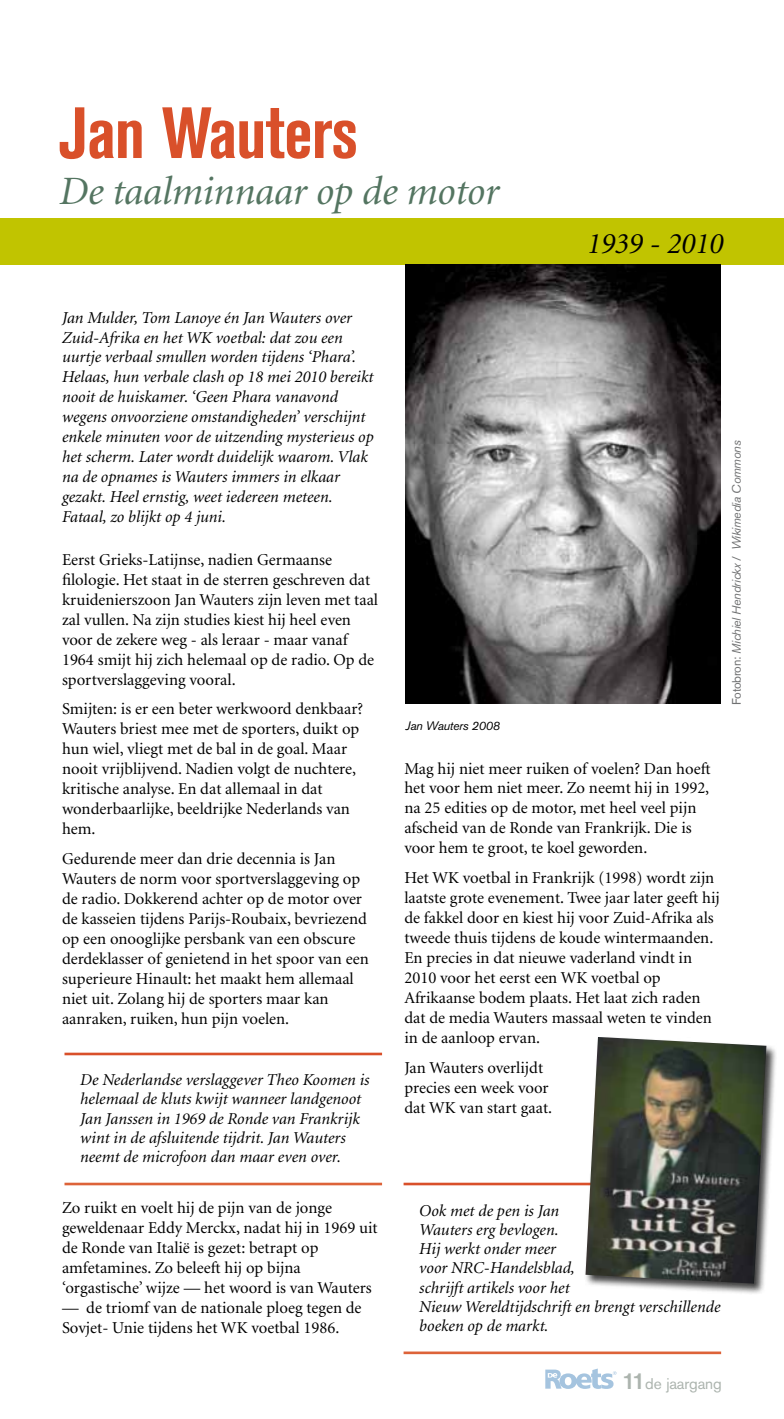
<style>
.page{position:relative;width:784px;height:1419px;background:#fff}
.page>*{position:absolute;margin:0;border:0;box-sizing:border-box;transform-origin:0 0}
.t1{font:700 condensed 71.75px "Akzidenz Grotesk BE";letter-spacing:-.01em;color:#d9502a}
.t2{font:italic 40.25px "Minion";letter-spacing:-.005em;color:#547561}
.t3{font:italic 29.75px "Minion";color:#000}
.t4{font:16.62px/19.9px "Minion";color:#000}
.t5{font:italic 16.62px/19.9px "Minion";color:#000}
.t6{font:15.4px "Akzidenz Grotesk BE";letter-spacing:-.01em;color:#acb4ae}
.t7{font:italic 12.25px "Akzidenz Grotesk BE";letter-spacing:-.02em;color:#707172}
.t8{font:italic 12.25px "Akzidenz Grotesk BE";letter-spacing:-.02em;color:#000}
.s1{font-style:normal}
.s2{font-weight:500;font-size:23.1px}
</style>
<div class="page">
<svg style="left:545px;top:1368px;width:71px;height:21px"></svg>
<div style="left:0;top:218px;width:784px;height:47px;background:#c1c400"></div>
<hr style="left:403px;top:1351px;width:318px;height:3px;background:#dd6339">
<hr style="left:403px;top:1182px;width:318px;height:3px;background:#d9502a">
<img style="left:405px;top:265px;width:316px;height:439px">
<hr style="left:64px;top:1182px;width:318px;height:3px;background:#dd6339">
<hr style="left:64px;top:1052px;width:318px;height:3px;background:#d9502a">
<div style="left:584px;top:1036px;width:194px;height:259px;background:#000;opacity:.75"></div>
<img style="left:585px;top:1037px;width:181px;height:246px">
<h1 class="t1" style="left:60px;top:92px;width:300px">Jan Wauters</h1>
<h2 class="t2" style="left:60px;top:171px;width:441px">De taalminnaar op de motor</h2>
<h3 class="t3" style="left:587px;top:229px;width:138px">1939 - 2010</h3>
<p class="t5" style="left:62px;top:308px;width:313px">Jan Mulder, Tom Lanoye én Jan Wauters over Zuid-Afrika en het WK voetbal: dat zou een uurtje verbaal smullen worden tijdens ‘Phara’.<br>Helaas, hun verbale clash op 18 mei 2010 bereikt nooit de huiskamer. ‘Geen Phara vanavond wegens onvoorziene omstandigheden’ verschijnt enkele minuten voor de uitzending mysterieus op het scherm. Later wordt duidelijk waarom. Vlak na de opnames is Wauters immers in elkaar gezakt. Heel ernstig, weet iedereen meteen.<br>Fataal, zo blijkt op 4 juni.</p>
<p class="t4" style="left:62px;top:550px;width:318px">Eerst Grieks-Latijnse, nadien Germaanse filologie. Het staat in de sterren geschreven dat kruidenierszoon Jan Wauters zijn leven met taal zal vullen. Na zijn studies kiest hij heel even voor de zekere weg - als leraar - maar vanaf 1964 smijt hij zich helemaal op de radio. Op de sportverslaggeving vooral.</p>
<p class="t4" style="left:62px;top:700px;width:303px">Smijten: is er een beter werkwoord denkbaar?<br>Wauters briest mee met de sporters, duikt op hun wiel, vliegt met de bal in de goal. Maar nooit vrijblijvend. Nadien volgt de nuchtere, kritische analyse. En dat allemaal in dat wonderbaarlijke, beeldrijke Nederlands van hem.</p>
<p class="t4" style="left:62px;top:849px;width:308px">Gedurende meer dan drie decennia is Jan Wauters de norm voor sportverslaggeving op de radio. Dokkerend achter op de motor over de kasseien tijdens Parijs-Roubaix, bevriezend op een onooglijke persbank van een obscure derdeklasser of genietend in het spoor van een superieure Hinault: het maakt hem allemaal niet uit. Zolang hij de sporters maar kan aanraken, ruiken, hun pijn voelen.</p>
<p class="t5" style="left:80px;top:1071px;width:291px;line-height:19.2px">De Nederlandse verslaggever Theo Koomen is helemaal de kluts kwijt wanneer landgenoot Jan Janssen in 1969 de Ronde van Frankrijk wint in de afsluitende tijdrit. Jan Wauters neemt de microfoon dan maar even over.</p>
<p class="t4" style="left:62px;top:1198px;width:317px">Zo ruikt en voelt hij de pijn van de jonge geweldenaar Eddy Merckx, nadat hij in 1969 uit de Ronde van Italië is gezet: betrapt op amfetamines. Zo beleeft hij op bijna ‘orgastische’ wijze — het woord is van Wauters</p>
<p class="t4" style="left:62px;top:1298px;width:301px">— de triomf van de nationale ploeg tegen de<br>Sovjet- Unie tijdens het WK voetbal 1986.</p>
<p class="t8" style="left:405px;top:718px;width:96px">Jan Wauters 2008</p>
<p class="t4" style="left:404px;top:759px;width:308px">Mag hij niet meer ruiken of voelen? Dan hoeft het voor hem niet meer. Zo neemt hij in 1992, na 25 edities op de motor, met heel veel pijn afscheid van de Ronde van Frankrijk. Die is voor hem te groot, te koel geworden.</p>
<p class="t4" style="left:404px;top:868px;width:317px">Het WK voetbal in Frankrijk (1998) wordt zijn laatste grote evenement. Twee jaar later geeft hij de fakkel door en kiest hij voor Zuid-Afrika als tweede thuis tijdens de koude wintermaanden.<br>En precies in dat nieuwe vaderland vindt in 2010 voor het eerst een WK voetbal op Afrikaanse bodem plaats. Het laat zich raden dat de media Wauters massaal weten te vinden in de aanloop ervan.</p>
<p class="t4" style="left:404px;top:1058px;width:149px">Jan Wauters overlijdt precies een week voor dat WK van start gaat.</p>
<p class="t7" style="left:729px;top:705px;width:266px;rotate:-90deg"><span class="s1">Fotobron:</span> Michiel Hendrickx / Wikimedia Commons</p>
<p class="t5" style="left:419px;top:1201px;width:303px;line-height:19.2px">Ook met de pen is Jan<br>Wauters erg bevlogen.<br>Hij werkt onder meer<br>voor NRC-Handelsblad,<br>schrijft artikels voor het<br>Nieuw Wereldtijdschrift en brengt verschillende boeken op de markt.</p>
<p class="t6" style="left:622px;top:1374px;width:101px"><span class="s2">11</span>de jaargang</p>
</div>
